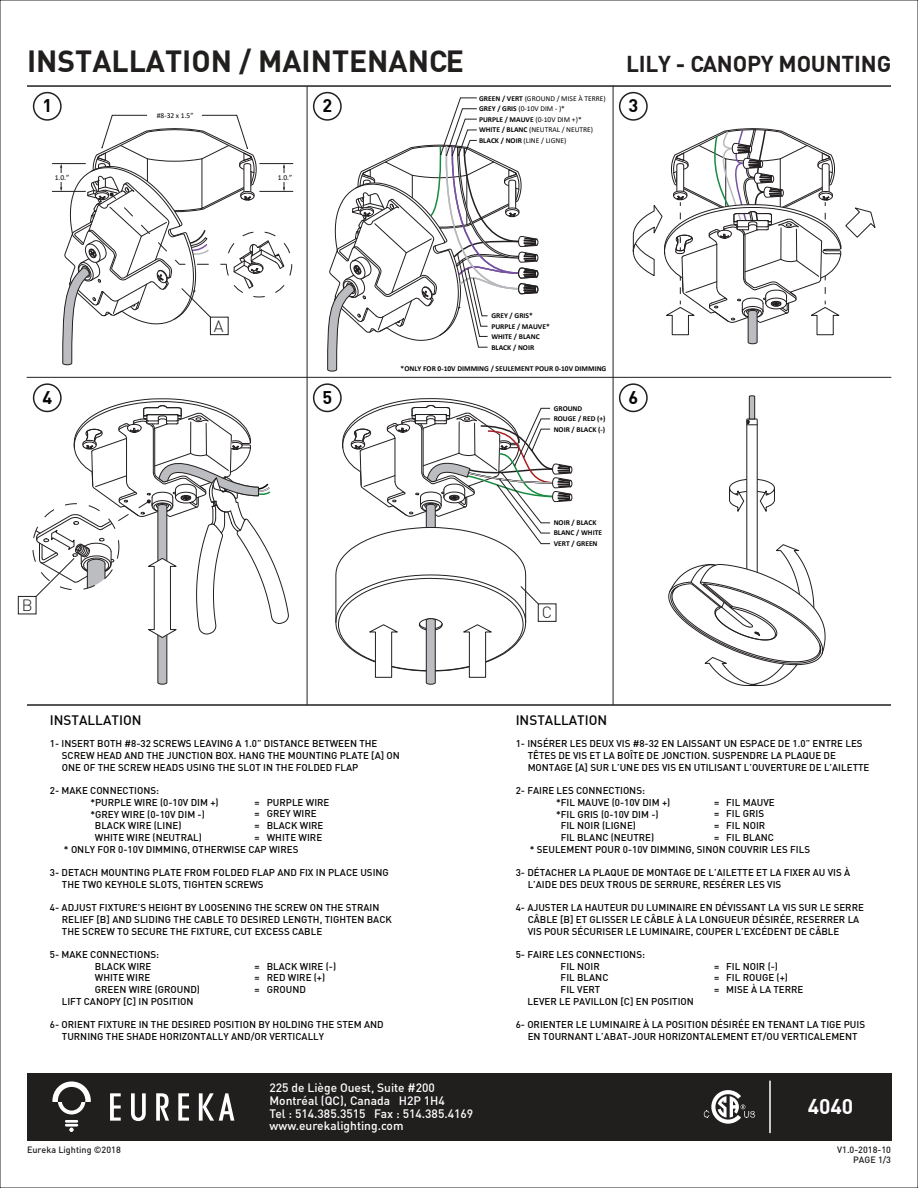
<style>
.page{position:relative;width:918px;height:1188px;background:#fff}
.page>*{position:absolute;margin:0;border:0;box-sizing:border-box;transform-origin:0 0}
.t1{font:700 30px "DIN";color:#211e1e}
.t2{font:700 22.5px "DIN";letter-spacing:-.01em;color:#211e1e}
.t3{font:700 21px "DIN";color:#fff}
.t4{font:700 18px "DIN";color:#050504}
.t5{font:300 16.05px "DIN";color:#211e1e}
.t6{font:500 13.5px "DIN";color:#050504}
.t7{font:500 12px/12.8px "DIN";color:#fff}
.t8{font:500 9.75px/11.7px "DIN";color:#050504}
.t9{font:500 9px/10.8px "DIN";letter-spacing:.005em;color:#1e1d1d;text-align:right}
.t10{font:700 7.5px/10.5px "Calibri";color:#050504}
.t11{font:7.5px/10.5px "Calibri";color:#050504}
.s1{font-weight:700}
</style>
<div class="page">
<hr style="left:27px;top:85px;width:864px;height:2px;background:#211e1e">
<div style="left:27px;top:1073px;width:864px;height:68px;background:#211e1e"></div>
<svg style="left:110px;top:1093px;width:11px;height:28px"></svg>
<svg style="left:178px;top:1093px;width:11px;height:28px"></svg>
<svg style="left:156px;top:1093px;width:13px;height:28px"></svg>
<svg style="left:131px;top:1093px;width:15px;height:28px"></svg>
<svg style="left:199px;top:1093px;width:35px;height:28px"></svg>
<svg style="left:52px;top:1081px;width:39px;height:33px"></svg>
<svg style="left:65px;top:1120px;width:13px;height:12px"></svg>
<hr style="left:769px;top:1081px;width:2px;height:52px;background:#fff">
<svg style="left:704px;top:1090px;width:51px;height:34px"></svg>
<hr style="left:27px;top:704px;width:864px;height:2px;background:#211e1e">
<hr style="left:307px;top:86px;width:1px;height:618px;background:#231f20">
<hr style="left:613px;top:86px;width:1px;height:618px;background:#231f20">
<hr style="left:27px;top:377px;width:864px;height:1px;background:#231f20">
<svg style="left:33px;top:92px;width:252px;height:274px"></svg>
<div style="left:18px;top:596px;width:18px;height:18px;border:1px solid #211e1e"></div>
<hr style="left:52px;top:163px;width:34px;height:1px;background:#231f20">
<hr style="left:52px;top:191px;width:34px;height:1px;background:#231f20">
<hr style="left:259px;top:163px;width:34px;height:1px;background:#231f20">
<hr style="left:259px;top:191px;width:34px;height:1px;background:#231f20">
<svg style="left:33px;top:383px;width:256px;height:302px"></svg>
<svg style="left:619px;top:383px;width:29px;height:29px"></svg>
<svg style="left:619px;top:92px;width:29px;height:29px"></svg>
<svg style="left:668px;top:395px;width:158px;height:291px"></svg>
<svg style="left:313px;top:383px;width:260px;height:302px"></svg>
<svg style="left:313px;top:92px;width:226px;height:280px"></svg>
<svg style="left:633px;top:128px;width:243px;height:217px"></svg>
<h1 class="t1" style="left:27px;top:41px;width:439px">INSTALLATION / MAINTENANCE</h1>
<h2 class="t2" style="left:626px;top:49px;width:266px">LILY - CANOPY MOUNTING</h2>
<h3 class="t4" style="left:42px;top:94px;width:11px">1</h3>
<p class="t11" style="left:157px;top:110px;width:38px">#8-32 x 1.5”</p>
<p class="t11" style="left:55px;top:172px;width:16px">1.0.”</p>
<p class="t11" style="left:278px;top:172px;width:16px">1.0.”</p>
<p class="t11" style="left:479px;top:93px;width:128px"><span class="s1">GREEN / VERT</span> (GROUND / MISE À TERRE)<br><span class="s1">GREY / GRIS</span> (0-10V DIM - )*<br><span class="s1">PURPLE / MAUVE</span> (0-10V DIM +)*<br><span class="s1">WHITE / BLANC</span> (NEUTRAL / NEUTRE)<br><span class="s1">BLACK / NOIR</span> (LINE / LIGNE)</p>
<h3 class="t4" style="left:322px;top:94px;width:11px">2</h3>
<h3 class="t4" style="left:628px;top:94px;width:11px">3</h3>
<h3 class="t5" style="left:214px;top:316px;width:11px">A</h3>
<p class="t10" style="left:491px;top:310px;width:60px">GREY / GRIS*<br>PURPLE / MAUVE*<br>WHITE / BLANC<br>BLACK / NOIR</p>
<p class="t10" style="left:401px;top:363px;width:207px">*ONLY FOR 0-10V DIMMING / SEULEMENT POUR 0-10V DIMMING</p>
<h3 class="t4" style="left:42px;top:386px;width:11px">4</h3>
<h3 class="t4" style="left:322px;top:386px;width:11px">5</h3>
<h3 class="t4" style="left:628px;top:386px;width:11px">6</h3>
<p class="t10" style="left:554px;top:403px;width:53px">GROUND<br>ROUGE / RED (+)<br>NOIR / BLACK (-)</p>
<h3 class="t5" style="left:22px;top:595px;width:12px">B</h3>
<h3 class="t6" style="left:50px;top:711px;width:93px">INSTALLATION</h3>
<p class="t8" style="left:62px;top:738px;width:340px;text-indent:-12px">1- INSERT BOTH #8-32 SCREWS LEAVING A 1.0” DISTANCE BETWEEN THE<br>SCREW HEAD AND THE JUNCTION BOX. HANG THE MOUNTING PLATE [A] ON<br>ONE OF THE SCREW HEADS USING THE SLOT IN THE FOLDED FLAP</p>
<p class="t8" style="left:50px;top:784px;width:111px">2- MAKE CONNECTIONS:</p>
<p class="t8" style="left:90px;top:796px;width:130px">*PURPLE WIRE (0-10V DIM +)</p>
<p class="t8" style="left:90px;top:808px;width:116px">*GREY WIRE (0-10V DIM -)</p>
<p class="t8" style="left:95px;top:820px;width:88px">BLACK WIRE (LINE)</p>
<p class="t8" style="left:95px;top:831px;width:108px">WHITE WIRE (NEUTRAL)</p>
<p class="t8" style="left:64px;top:843px;width:236px">* ONLY FOR 0-10V DIMMING, OTHERWISE CAP WIRES</p>
<p class="t8" style="left:62px;top:866px;width:329px;text-indent:-12px">3- DETACH MOUNTING PLATE FROM FOLDED FLAP AND FIX IN PLACE USING<br>THE TWO KEYHOLE SLOTS, TIGHTEN SCREWS</p>
<p class="t8" style="left:62px;top:901px;width:332px;text-indent:-12px">4- ADJUST FIXTURE’S HEIGHT BY LOOSENING THE SCREW ON THE STRAIN<br>RELIEF [B] AND SLIDING THE CABLE TO DESIRED LENGTH, TIGHTEN BACK<br>THE SCREW TO SECURE THE FIXTURE, CUT EXCESS CABLE</p>
<p class="t8" style="left:50px;top:948px;width:111px">5- MAKE CONNECTIONS:</p>
<p class="t8" style="left:95px;top:960px;width:58px">BLACK WIRE</p>
<p class="t8" style="left:95px;top:972px;width:57px">WHITE WIRE</p>
<p class="t8" style="left:95px;top:983px;width:107px">GREEN WIRE (GROUND)</p>
<p class="t8" style="left:62px;top:995px;width:133px">LIFT CANOPY [C] IN POSITION</p>
<p class="t8" style="left:62px;top:1018px;width:323px;text-indent:-12px">6- ORIENT FIXTURE IN THE DESIRED POSITION BY HOLDING THE STEM AND<br>TURNING THE SHADE HORIZONTALLY AND/OR VERTICALLY</p>
<p class="t8" style="left:255px;top:796px;width:76px">= PURPLE WIRE = GREY WIRE<br>= BLACK WIRE = WHITE WIRE</p>
<p class="t8" style="left:255px;top:960px;width:83px">= BLACK WIRE (-) = RED WIRE (+)<br>= GROUND</p>
<p class="t7" style="left:270px;top:1081px;width:205px">225 de Liège Ouest, Suite #200<br>Montréal (QC), Canada H2P 1H4<br>Tel : 514.385.3515 Fax : 514.385.4169 www.eurekalighting.com</p>
<p class="t9" style="left:27px;top:1144px;width:95px">Eureka Lighting ©2018</p>
<p class="t10" style="left:554px;top:517px;width:50px">NOIR / BLACK<br>BLANC / WHITE<br>VERT / GREEN</p>
<h3 class="t5" style="left:542px;top:603px;width:12px">C</h3>
<h3 class="t6" style="left:516px;top:711px;width:93px">INSTALLATION</h3>
<p class="t8" style="left:528px;top:738px;width:343px;text-indent:-12px">1- INSÉRER LES DEUX VIS #8-32 EN LAISSANT UN ESPACE DE 1.0” ENTRE LES<br>TÊTES DE VIS ET LA BOÎTE DE JONCTION. SUSPENDRE LA PLAQUE DE<br>MONTAGE [A] SUR L’UNE DES VIS EN UTILISANT L’OUVERTURE DE L’AILETTE</p>
<p class="t8" style="left:516px;top:784px;width:131px">2- FAIRE LES CONNECTIONS:</p>
<p class="t8" style="left:556px;top:796px;width:116px">*FIL MAUVE (0-10V DIM +)</p>
<p class="t8" style="left:556px;top:808px;width:104px">*FIL GRIS (0-10V DIM -)</p>
<p class="t8" style="left:561px;top:820px;width:77px">FIL NOIR (LIGNE)</p>
<p class="t8" style="left:561px;top:831px;width:95px">FIL BLANC (NEUTRE)</p>
<p class="t8" style="left:530px;top:843px;width:282px">* SEULEMENT POUR 0-10V DIMMING, SINON COUVRIR LES FILS</p>
<p class="t8" style="left:528px;top:866px;width:324px;text-indent:-12px">3- DÉTACHER LA PLAQUE DE MONTAGE DE L’AILETTE ET LA FIXER AU VIS À<br>L’AIDE DES DEUX TROUS DE SERRURE, RESÉRER LES VIS</p>
<p class="t8" style="left:528px;top:901px;width:338px;text-indent:-12px">4- AJUSTER LA HAUTEUR DU LUMINAIRE EN DÉVISSANT LA VIS SUR LE SERRE<br>CÂBLE [B] ET GLISSER LE CÂBLE À LA LONGUEUR DÉSIRÉE, RESERRER LA<br>VIS POUR SÉCURISER LE LUMINAIRE, COUPER L’EXCÉDENT DE CÂBLE</p>
<p class="t8" style="left:516px;top:948px;width:131px">5- FAIRE LES CONNECTIONS:</p>
<p class="t8" style="left:561px;top:960px;width:41px">FIL NOIR</p>
<p class="t8" style="left:561px;top:972px;width:49px">FIL BLANC</p>
<p class="t8" style="left:561px;top:983px;width:41px">FIL VERT</p>
<p class="t8" style="left:528px;top:995px;width:168px">LEVER LE PAVILLON [C] EN POSITION</p>
<p class="t8" style="left:516px;top:1018px;width:351px;text-align:center">6- ORIENTER LE LUMINAIRE À LA POSITION DÉSIRÉE EN TENANT LA TIGE PUIS<br>EN TOURNANT L’ABAT-JOUR HORIZONTALEMENT ET/OU VERTICALEMENT</p>
<p class="t8" style="left:714px;top:796px;width:62px">= FIL MAUVE = FIL GRIS<br>= FIL NOIR<br>= FIL BLANC</p>
<p class="t8" style="left:714px;top:960px;width:91px">= FIL NOIR (-)<br>= FIL ROUGE (+)<br>= MISE À LA TERRE</p>
<h3 class="t3" style="left:808px;top:1092px;width:47px">4040</h3>
<p class="t9" style="left:837px;top:1144px;width:55px">V1.0-2018-10<br>PAGE 1/3</p>
</div>
